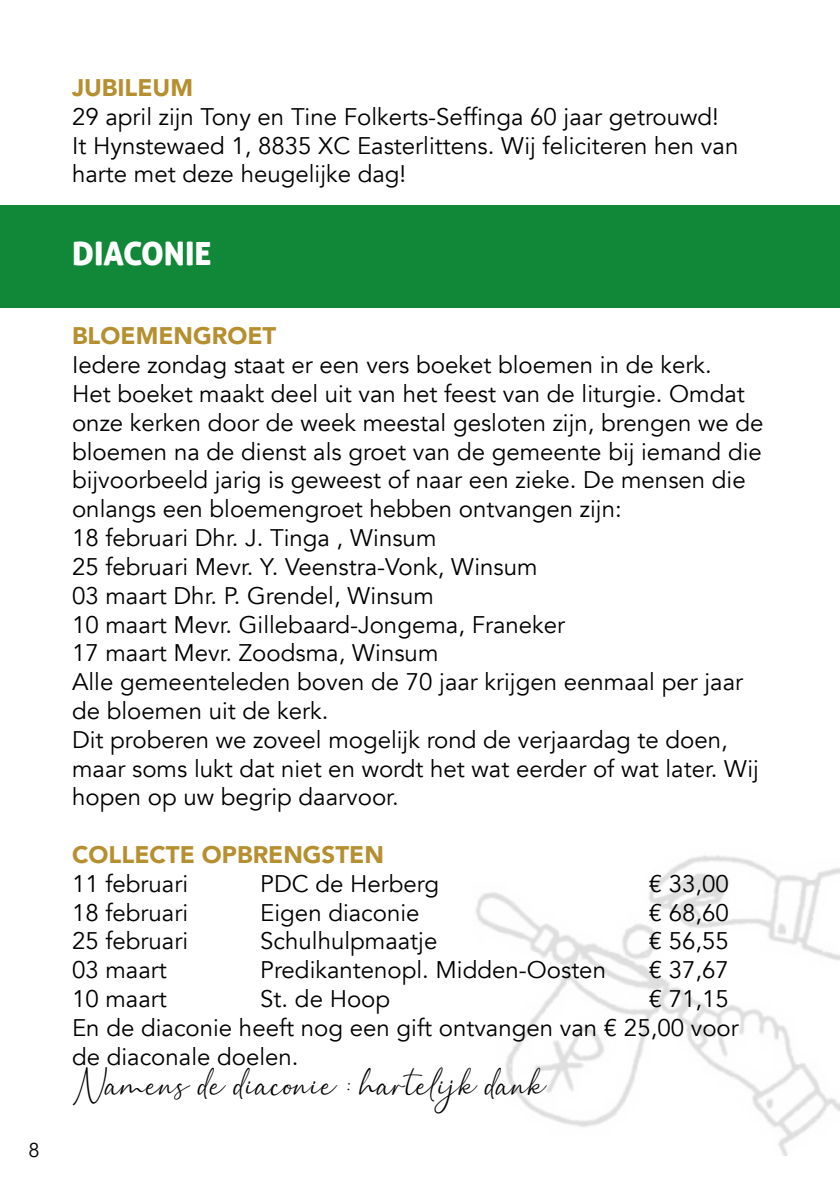
<style>
.page{position:relative;width:840px;height:1191px;background:#fff}
.page>*{position:absolute;margin:0;border:0;box-sizing:border-box;transform-origin:0 0}
.t1{font:32px "Aller Display";color:#fff}
.t2{font:24px/28.8px "Avenir";color:#000}
.t3{font:900 24px "Avenir";color:#b58f30}
.t4{font:24px "Balista";color:#000}
.t5{font:20px "Avenir";color:#000}
</style>
<div class="page">
<img style="left:476px;top:855px;width:363px;height:300px">
<div style="left:0;top:206px;width:839px;height:102px;background:#108838"></div>
<p class="t5" style="left:28px;top:1138px;width:13px">8</p>
<p class="t3" style="left:72px;top:67px;width:122px">JUBILEUM</p>
<p class="t2" style="left:72px;top:103px;width:667px">29 april zijn Tony en Tine Folkerts-Seffinga 60 jaar getrouwd!<br>It Hynstewaed 1, 8835 XC Easterlittens. Wij feliciteren hen van harte met deze heugelijke dag!</p>
<h1 class="t1" style="left:72px;top:233px;width:141px">DIACONIE</h1>
<p class="t3" style="left:72px;top:315px;width:205px">BLOEMENGROET</p>
<p class="t2" style="left:72px;top:351px;width:692px">Iedere zondag staat er een vers boeket bloemen in de kerk.<br>Het boeket maakt deel uit van het feest van de liturgie. Omdat onze kerken door de week meestal gesloten zijn, brengen we de bloemen na de dienst als groet van de gemeente bij iemand die bijvoorbeeld jarig is geweest of naar een zieke. De mensen die onlangs een bloemengroet hebben ontvangen zijn:<br>18 februari Dhr. J. Tinga , Winsum<br>25 februari Mevr. Y. Veenstra-Vonk, Winsum<br>03 maart Dhr. P. Grendel, Winsum<br>10 maart Mevr. Gillebaard-Jongema, Franeker<br>17 maart Mevr. Zoodsma, Winsum<br>Alle gemeenteleden boven de 70 jaar krijgen eenmaal per jaar de bloemen uit de kerk.<br>Dit proberen we zoveel mogelijk rond de verjaardag te doen, maar soms lukt dat niet en wordt het wat eerder of wat later. Wij hopen op uw begrip daarvoor.</p>
<p class="t3" style="left:72px;top:834px;width:313px">COLLECTE OPBRENGSTEN</p>
<p class="t2" style="left:72px;top:869px;width:117px">11 februari</p>
<p class="t2" style="left:260px;top:869px;width:180px">PDC de Herberg</p>
<p class="t2" style="left:648px;top:869px;width:82px">€ 33,00</p>
<p class="t2" style="left:72px;top:898px;width:117px">18 februari</p>
<p class="t2" style="left:260px;top:898px;width:161px">Eigen diaconie</p>
<p class="t2" style="left:648px;top:898px;width:82px">€ 68,60</p>
<p class="t2" style="left:72px;top:927px;width:117px">25 februari</p>
<p class="t2" style="left:260px;top:927px;width:178px">Schulhulpmaatje</p>
<p class="t2" style="left:648px;top:927px;width:82px">€ 56,55</p>
<p class="t2" style="left:72px;top:956px;width:96px">03 maart</p>
<p class="t2" style="left:260px;top:956px;width:347px">Predikantenopl. Midden-Oosten</p>
<p class="t2" style="left:648px;top:956px;width:82px">€ 37,67</p>
<p class="t2" style="left:72px;top:984px;width:96px">10 maart</p>
<p class="t2" style="left:260px;top:984px;width:131px">St. de Hoop</p>
<p class="t2" style="left:72px;top:984px;width:667px;text-indent:576px">€ 71,15<br>En de diaconie heeft nog een gift ontvangen van € 25,00 voor de diaconale doelen.</p>
<p class="t4" style="left:72px;top:1071px;width:475px">Namens de diaconie : hartelijk dank</p>
</div>
